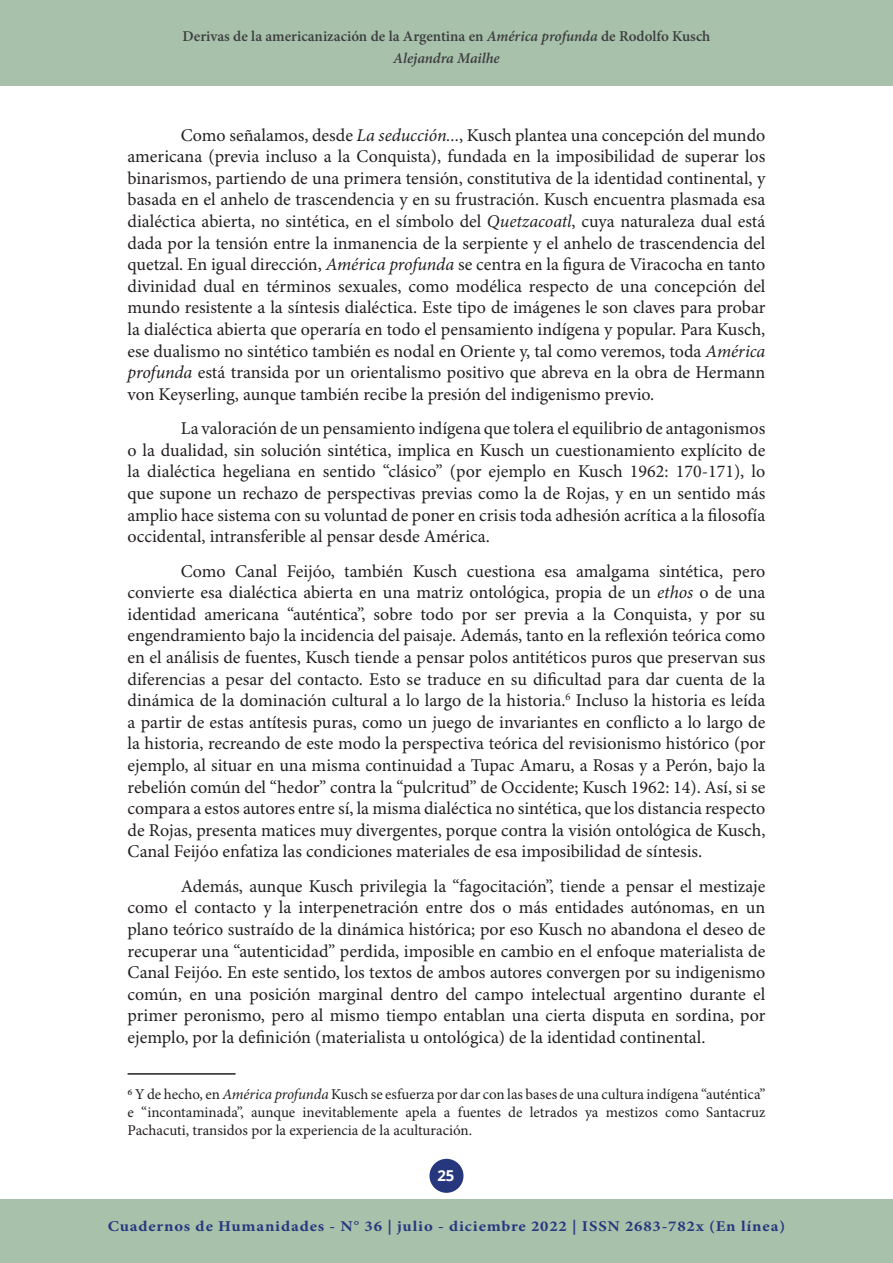
<style>
.page{position:relative;width:893px;height:1263px;background:#fff}
.page>*{position:absolute;margin:0;border:0;box-sizing:border-box;transform-origin:0 0}
.CUERPO{font:18px/21.6px "Minion Pro";color:#231f20;text-align:justify}
.FOOTNOTE{font:15px/18px "Minion Pro";color:#231f20;text-align:justify}
.t1{font:600 15px/22.5px "Minion Pro";color:#3e3e3f;text-align:center}
.t2{font:700 15px "Minion Pro";letter-spacing:.05em;color:#27377e;scale:1.11 1}
.t3{font:700 15px "Open Sans";color:#fff}
.s1{font-style:italic}
</style>
<div class="page">
<div style="left:429px;top:1159px;width:34px;height:34px;background:#27377e;border-radius:50%"></div>
<div style="left:0;top:0;width:893px;height:85px;background:#a7c1ab"></div>
<div style="left:0;top:1199px;width:893px;height:64px;background:#a7c1ab"></div>
<hr style="left:128px;top:1073px;width:108px;height:2px;background:#231f20">
<p class="t1" style="left:183px;top:25px;width:529px">Derivas de la americanización de la Argentina en <span class="s1">América profunda</span> de Rodolfo Kusch<br><span class="s1">Alejandra Mailhe</span></p>
<p class="CUERPO" style="left:128px;top:125px;width:639px;text-indent:53px">Como señalamos, desde <span class="s1">La seducción...</span>, Kusch plantea una concepción del mundo americana (previa incluso a la Conquista), fundada en la imposibilidad de superar los binarismos, partiendo de una primera tensión, constitutiva de la identidad continental, y basada en el anhelo de trascendencia y en su frustración. Kusch encuentra plasmada esa dialéctica abierta, no sintética, en el símbolo del <span class="s1">Quetzacoatl</span>, cuya naturaleza dual está dada por la tensión entre la inmanencia de la serpiente y el anhelo de trascendencia del quetzal. En igual dirección, <span class="s1">América profunda</span> se centra en la figura de Viracocha en tanto divinidad dual en términos sexuales, como modélica respecto de una concepción del mundo resistente a la síntesis dialéctica. Este tipo de imágenes le son claves para probar la dialéctica abierta que operaría en todo el pensamiento indígena y popular. Para Kusch, ese dualismo no sintético también es nodal en Oriente y, tal como veremos, toda <span class="s1">América profunda</span> está transida por un orientalismo positivo que abreva en la obra de Hermann von Keyserling, aunque también recibe la presión del indigenismo previo.</p>
<p class="CUERPO" style="left:128px;top:418px;width:639px;text-indent:53px">La valoración de un pensamiento indígena que tolera el equilibrio de antagonismos o la dualidad, sin solución sintética, implica en Kusch un cuestionamiento explícito de la dialéctica hegeliana en sentido “clásico” (por ejemplo en Kusch 1962: 170-171), lo que supone un rechazo de perspectivas previas como la de Rojas, y en un sentido más amplio hace sistema con su voluntad de poner en crisis toda adhesión acrítica a la filosofía occidental, intransferible al pensar desde América.</p>
<p class="CUERPO" style="left:128px;top:561px;width:639px;text-indent:53px">Como Canal Feijóo, también Kusch cuestiona esa amalgama sintética, pero convierte esa dialéctica abierta en una matriz ontológica, propia de un <span class="s1">ethos</span> o de una identidad americana “auténtica”, sobre todo por ser previa a la Conquista, y por su engendramiento bajo la incidencia del paisaje. Además, tanto en la reflexión teórica como en el análisis de fuentes, Kusch tiende a pensar polos antitéticos puros que preservan sus diferencias a pesar del contacto. Esto se traduce en su dificultad para dar cuenta de la dinámica de la dominación cultural a lo largo de la historia.<sup>6</sup> Incluso la historia es leída a partir de estas antítesis puras, como un juego de invariantes en conflicto a lo largo de la historia, recreando de este modo la perspectiva teórica del revisionismo histórico (por ejemplo, al situar en una misma continuidad a Tupac Amaru, a Rosas y a Perón, bajo la rebelión común del “hedor” contra la “pulcritud” de Occidente; Kusch 1962: 14). Así, si se compara a estos autores entre sí, la misma dialéctica no sintética, que los distancia respecto de Rojas, presenta matices muy divergentes, porque contra la visión ontológica de Kusch, Canal Feijóo enfatiza las condiciones materiales de esa imposibilidad de síntesis.</p>
<p class="CUERPO" style="left:128px;top:876px;width:639px;text-indent:53px">Además, aunque Kusch privilegia la “fagocitación”, tiende a pensar el mestizaje como el contacto y la interpenetración entre dos o más entidades autónomas, en un plano teórico sustraído de la dinámica histórica; por eso Kusch no abandona el deseo de recuperar una “autenticidad” perdida, imposible en cambio en el enfoque materialista de Canal Feijóo. En este sentido, los textos de ambos autores convergen por su indigenismo común, en una posición marginal dentro del campo intelectual argentino durante el primer peronismo, pero al mismo tiempo entablan una cierta disputa en sordina, por ejemplo, por la definición (materialista u ontológica) de la identidad continental.</p>
<p class="FOOTNOTE" style="left:128px;top:1086px;width:639px">6 Y de hecho, en <span class="s1">América profunda</span> Kusch se esfuerza por dar con las bases de una cultura indígena “auténtica” e “incontaminada”, aunque inevitablemente apela a fuentes de letrados ya mestizos como Santacruz Pachacuti, transidos por la experiencia de la aculturación.</p>
<p class="t3" style="left:437px;top:1165px;width:19px">25</p>
<p class="t2" style="left:108px;top:1216px;width:612px">Cuadernos de Humanidades - N° 36 | julio - diciembre 2022 | ISSN 2683-782x (En línea)</p>
</div>
